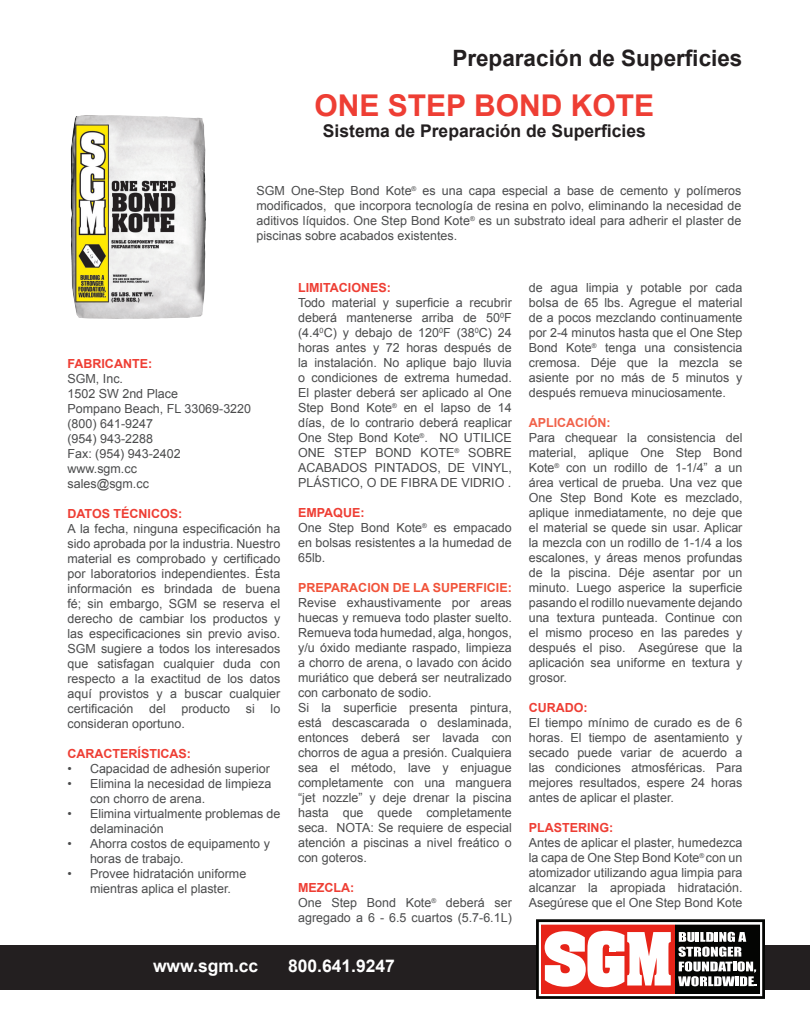
<style>
.page{position:relative;width:810px;height:1035px;background:#fff}
.page>*{position:absolute;margin:0;border:0;box-sizing:border-box;transform-origin:0 0}
.t1{font:700 30px "Arial";color:#ee3e34}
.t2{font:700 22.5px "Arial";color:#231f20}
.t3{font:700 17.5px "Arial";color:#231f20}
.t4{font:700 17.5px "Arial";color:#fff}
.t5{font:12.5px/15px "Arial";color:#4b4c4d;text-align:justify}
.t6{font:700 12.5px/15px "Arial";color:#ee3e34}
.t7{font:700 12.5px "Arial";color:#f1533a}
.t8{font:700 12.5px "Arial";color:#f1624a}
.s1{font-weight:400;color:#4b4c4d}
</style>
<div class="page">
<div style="left:0;top:945px;width:810px;height:45px;background:#231f20"></div>
<svg style="left:536px;top:919px;width:229px;height:80px;background:#ad8481"></svg>
<img style="left:71px;top:115px;width:135px;height:204px">
<p class="t2" style="left:452px;top:43px;width:292px">Preparación de Superficies</p>
<p class="t1" style="left:315px;top:86px;width:341px">ONE STEP BOND KOTE</p>
<p class="t3" style="left:323px;top:119px;width:324px">Sistema de Preparación de Superficies</p>
<p class="t5" style="left:256px;top:183px;width:486px">SGM One-Step Bond Kote<sup>®</sup> es una capa especial a base de cemento y polímeros modificados, que incorpora tecnología de resina en polvo, eliminando la necesidad de aditivos líquidos. One Step Bond Kote<sup>®</sup> es un substrato ideal para adherir el plaster de piscinas sobre acabados existentes.</p>
<p class="t6" style="left:68px;top:357px;width:86px">FABRICANTE:<br><span class="s1">SGM, Inc.</span></p>
<p class="t5" style="left:68px;top:387px;width:112px">1502 SW 2nd Place</p>
<p class="t5" style="left:68px;top:402px;width:185px">Pompano Beach, FL 33069-3220</p>
<p class="t5" style="left:68px;top:417px;width:87px">(800) 641-9247</p>
<p class="t5" style="left:68px;top:432px;width:87px">(954) 943-2288</p>
<p class="t5" style="left:68px;top:447px;width:115px">Fax: (954) 943-2402</p>
<p class="t5" style="left:68px;top:462px;width:71px">www.sgm.cc</p>
<p class="t5" style="left:68px;top:477px;width:83px">sales@sgm.cc</p>
<p class="t6" style="left:68px;top:507px;width:116px">DATOS TÉCNICOS:</p>
<p class="t5" style="left:68px;top:522px;width:214px">A la fecha, ninguna especificación ha sido aprobada por la industria. Nuestro material es comprobado y certificado por laboratorios independientes. Ésta información es brindada de buena fé; sin embargo, SGM se reserva el derecho de cambiar los productos y las especificaciones sin previo aviso.<br>SGM sugiere a todos los interesados que satisfagan cualquier duda con respecto a la exactitud de los datos aquí provistos y a buscar cualquier certificación</p>
<p class="t5" style="left:149px;top:702px;width:18px">del</p>
<p class="t5" style="left:182px;top:702px;width:50px">producto</p>
<p class="t5" style="left:246px;top:702px;width:11px">si</p>
<p class="t5" style="left:271px;top:702px;width:11px">lo</p>
<p class="t5" style="left:68px;top:717px;width:119px">consideran oportuno.</p>
<p class="t6" style="left:68px;top:747px;width:125px">CARACTERÍSTICAS:</p>
<p class="t5" style="left:68px;top:762px;width:204px">• Capacidad de adhesión superior</p>
<p class="t5" style="left:90px;top:777px;width:183px;text-indent:-22px">• Elimina la necesidad de limpieza con chorro de arena.</p>
<p class="t5" style="left:90px;top:807px;width:192px;text-indent:-22px">• Elimina virtualmente problemas de delaminación</p>
<p class="t5" style="left:90px;top:837px;width:181px;text-indent:-22px">• Ahorra costos de equipamento y horas de trabajo.</p>
<p class="t5" style="left:68px;top:867px;width:180px;text-align:center">• Provee hidratación uniforme mientras aplica el plaster.</p>
<p class="t6" style="left:298px;top:281px;width:94px">LIMITACIONES:</p>
<p class="t5" style="left:298px;top:295px;width:215px">Todo material y superficie a recubrir deberá mantenerse arriba de 50<sup>0</sup>F (4.4<sup>0</sup>C) y debajo de 120<sup>0</sup>F (38<sup>0</sup>C) 24 horas antes y 72 horas después de la instalación. No aplique bajo lluvia o condiciones de extrema humedad.<br>El plaster deberá ser aplicado al One Step Bond Kote<sup>®</sup> en el lapso de 14 días, de lo contrario deberá reaplicar One Step Bond Kote<sup>®</sup>. NO UTILICE ONE STEP BOND KOTE<sup>®</sup> SOBRE ACABADOS PINTADOS, DE VINYL, PLÁSTICO, O DE FIBRA DE VIDRIO .</p>
<p class="t6" style="left:298px;top:506px;width:68px">EMPAQUE:</p>
<p class="t5" style="left:298px;top:520px;width:215px">One Step Bond Kote<sup>®</sup> es empacado en bolsas resistentes a la humedad de 65lb.</p>
<p class="t7" style="left:298px;top:580px;width:215px">PREPARACION DE LA SUPERFICIE:</p>
<p class="t5" style="left:298px;top:595px;width:215px">Revise exhaustivamente por areas huecas y remueva todo plaster suelto.<br>Remueva toda humedad, alga, hongos, y/u óxido mediante raspado, limpieza a chorro de arena, o lavado con ácido muriático que deberá ser neutralizado con carbonato de sodio.</p>
<p class="t5" style="left:298px;top:700px;width:215px">Si la superficie presenta pintura, está descascarada o deslaminada, entonces deberá ser lavada con chorros de agua a presión. Cualquiera sea el método, lave y enjuague completamente con una manguera “jet nozzle” y deje drenar la piscina hasta que quede completamente seca. NOTA: Se requiere de especial atención a piscinas a nivel freático o con goteros.</p>
<p class="t6" style="left:298px;top:881px;width:58px">MEZCLA:</p>
<p class="t5" style="left:298px;top:895px;width:215px">One Step Bond Kote<sup>®</sup> deberá ser agregado a 6 - 6.5 cuartos (5.7-6.1L)</p>
<p class="t4" style="left:153px;top:954px;width:107px">www.sgm.cc</p>
<p class="t4" style="left:288px;top:954px;width:109px">800.641.9247</p>
<p class="t5" style="left:529px;top:280px;width:215px">de agua limpia y potable por cada bolsa de 65 lbs. Agregue el material de a pocos mezclando continuamente por 2-4 minutos hasta que el One Step Bond Kote<sup>®</sup> tenga una consistencia cremosa. Déje que la mezcla se asiente por no más de 5 minutos y después remueva minuciosamente.</p>
<p class="t8" style="left:529px;top:415px;width:83px">APLICACIÓN:</p>
<p class="t5" style="left:529px;top:430px;width:215px">Para chequear la consistencia del material, aplique One Step Bond Kote<sup>®</sup> con un rodillo de 1-1/4” a un área vertical de prueba. Una vez que One Step Bond Kote es mezclado, aplique inmediatamente, no deje que el material se quede sin usar. Aplicar la mezcla con un rodillo de 1-1/4 a los escalones, y áreas menos profundas de la piscina. Déje asentar por un minuto. Luego asperice la superficie pasando el rodillo nuevamente dejando una textura punteada. Continue con el mismo proceso en las paredes y después el piso. Asegúrese que la aplicación sea uniforme en textura y grosor.</p>
<p class="t6" style="left:529px;top:701px;width:61px">CURADO:</p>
<p class="t5" style="left:529px;top:715px;width:215px">El tiempo mínimo de curado es de 6 horas. El tiempo de asentamiento y secado puede variar de acuerdo a las condiciones atmosféricas. Para mejores resultados, espere 24 horas antes de aplicar el plaster.</p>
<p class="t6" style="left:529px;top:821px;width:86px">PLASTERING:</p>
<p class="t5" style="left:529px;top:835px;width:215px">Antes de aplicar el plaster, humedezca la capa de One Step Bond Kote<sup>®</sup> con un atomizador utilizando agua limpia para alcanzar la apropiada hidratación.<br>Asegúrese que el One Step Bond Kote</p>
</div>
